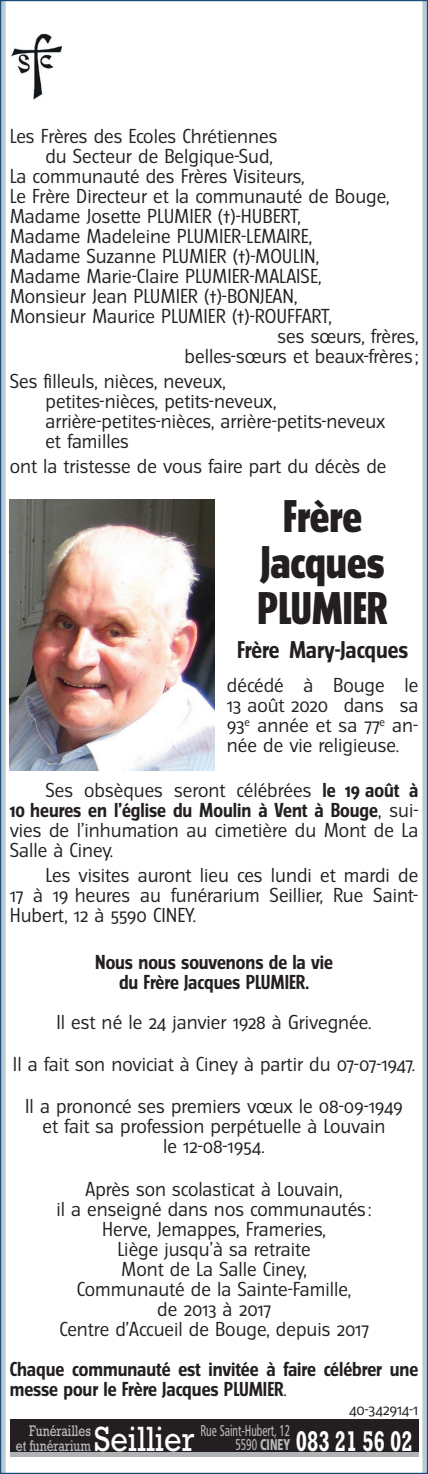
<style>
.page{position:relative;width:428px;height:1474px;background:#fff}
.page>*{position:absolute;margin:0;border:0;box-sizing:border-box;transform-origin:0 0}
.t1{font:800 40.95px/45.7px "Turmino";color:#231f20;text-align:center}
.t2{font:35.55px "Rockwell";color:#fff;scale:.86 1}
.t3{font:700 29.03px "Rockwell";color:#fff;scale:.71 1}
.t4{font:700 21.6px "Turmino";letter-spacing:-.005em;color:#231f20}
.t5{font:18px/20px "Turmino";color:#231f20;text-align:justify}
.t6{font:700 18px/20px "Turmino";color:#231f20;text-align:center}
.t7{font:condensed 15.53px/14.4px "Frutiger LT Std";color:#bcbdc0;text-align:right;scale:.73 1}
.t8{font:15.53px/14.4px "Rockwell";color:#bcbdc0;text-align:right;scale:.78 1}
.t9{font:14.4px "Turmino";letter-spacing:-.01em;color:#231f20}
.s1{font-weight:700}
.s2{font-weight:400}
.s3{font-weight:900}
</style>
<div class="page">
<svg style="left:0;top:0;width:6px;height:1473px;background:#86a1b7"></svg>
<div style="left:422px;top:0;width:5px;height:1473px;background:#bacad5"></div>
<img style="left:11px;top:33px;width:52px;height:66px">
<div style="left:10px;top:1419px;width:408px;height:37px;background:#231f20"></div>
<hr style="left:10px;top:1452px;width:408px;height:4px;background:#b2b3b7">
<img style="left:10px;top:500px;width:204px;height:270px">
<p class="t5" style="left:10px;top:126px;width:269px">Les Frères des Ecoles Chrétiennes</p>
<p class="t5" style="left:45px;top:146px;width:229px">du Secteur de Belgique-Sud,</p>
<p class="t5" style="left:10px;top:166px;width:296px">La communauté des Frères Visiteurs,</p>
<p class="t5" style="left:10px;top:186px;width:381px">Le Frère Directeur et la communauté de Bouge,</p>
<p class="t5" style="left:10px;top:206px;width:292px">Madame Josette PLUMIER (†)-HUBERT,</p>
<p class="t5" style="left:10px;top:226px;width:304px">Madame Madeleine PLUMIER-LEMAIRE,</p>
<p class="t5" style="left:10px;top:246px;width:310px">Madame Suzanne PLUMIER (†)-MOULIN,</p>
<p class="t5" style="left:10px;top:266px;width:313px">Madame Marie-Claire PLUMIER-MALAISE,</p>
<p class="t5" style="left:10px;top:286px;width:289px">Monsieur Jean PLUMIER (†)-BONJEAN,</p>
<p class="t5" style="left:10px;top:306px;width:323px">Monsieur Maurice PLUMIER (†)-ROUFFART,</p>
<p class="t5" style="left:277px;top:326px;width:142px">ses sœurs, frères,</p>
<p class="t5" style="left:184px;top:346px;width:235px">belles-sœurs et beaux-frères ;</p>
<p class="t5" style="left:45px;top:371px;width:341px;text-align:left;text-indent:-36px">Ses filleuls, nièces, neveux,<br>petites-nièces, petits-neveux, arrière-petites-nièces, arrière-petits-neveux et familles</p>
<p class="t5" style="left:10px;top:456px;width:378px">ont la tristesse de vous faire part du décès de</p>
<h1 class="t1" style="left:257px;top:493px;width:131px">Frère<br>Jacques<br>PLUMIER</h1>
<p class="t4" style="left:237px;top:636px;width:172px">Frère Mary-Jacques</p>
<p class="t5" style="left:227px;top:675px;width:193px">décédé à Bouge le 13 août 2020 dans sa 93<sup>e</sup> année et sa 77<sup>e</sup> an&shy;née de vie religieuse.</p>
<p class="t5" style="left:10px;top:780px;width:410px;text-indent:36px">Ses obsèques seront célébrées <span class="s1">le 19 août à 10 heures en l’église du Moulin à Vent à Bouge</span>, sui&shy;vies de l’inhumation au cimetière du Mont de La Salle à Ciney.</p>
<p class="t5" style="left:10px;top:864px;width:409px;text-indent:36px">Les visites auront lieu ces lundi et mardi de 17 à 19 heures au funérarium Seillier, Rue Saint-Hubert, 12 à 5590 CINEY.</p>
<p class="t6" style="left:95px;top:951px;width:239px">Nous nous souvenons de la vie du Frère Jacques PLUMIER.</p>
<p class="t5" style="left:56px;top:1011px;width:316px">Il est né le 24 janvier 1928 à Grivegnée.</p>
<p class="t5" style="left:13px;top:1054px;width:403px">Il a fait son noviciat à Ciney à partir du 07-07-1947.</p>
<p class="t5" style="left:25px;top:1096px;width:379px;text-align:center">Il a prononcé ses premiers vœux le 08-09-1949 et fait sa profession perpétuelle à Louvain<br>le 12-08-1954.</p>
<p class="t5" style="left:56px;top:1178px;width:316px;text-align:center">Après son scolasticat à Louvain,<br>il a enseigné dans nos communautés :<br>Herve, Jemappes, Frameries,<br>Liège jusqu’à sa retraite<br>Mont de La Salle Ciney,<br>Communauté de la Sainte-Famille,<br>de 2013 à 2017<br>Centre d’Accueil de Bouge, depuis 2017</p>
<p class="t6" style="left:10px;top:1358px;width:409px;text-align:left">Chaque communauté est invitée à faire célébrer une messe pour le Frère Jacques PLUMIER<span class="s2">.</span></p>
<p class="t9" style="left:349px;top:1400px;width:71px">40‑342914‑1</p>
<p class="t8" style="left:16px;top:1423px;width:98px">Funérailles et funérarium</p>
<h2 class="t2" style="left:94px;top:1417px;width:118px">Seillier</h2>
<h3 class="t3" style="left:295px;top:1423px;width:166px">083 21 56 02</h3>
<p class="t7" style="left:200px;top:1423px;width:125px">Rue Saint-Hubert, 12<br>5590 <span class="s3">CINEY</span></p>
</div>
